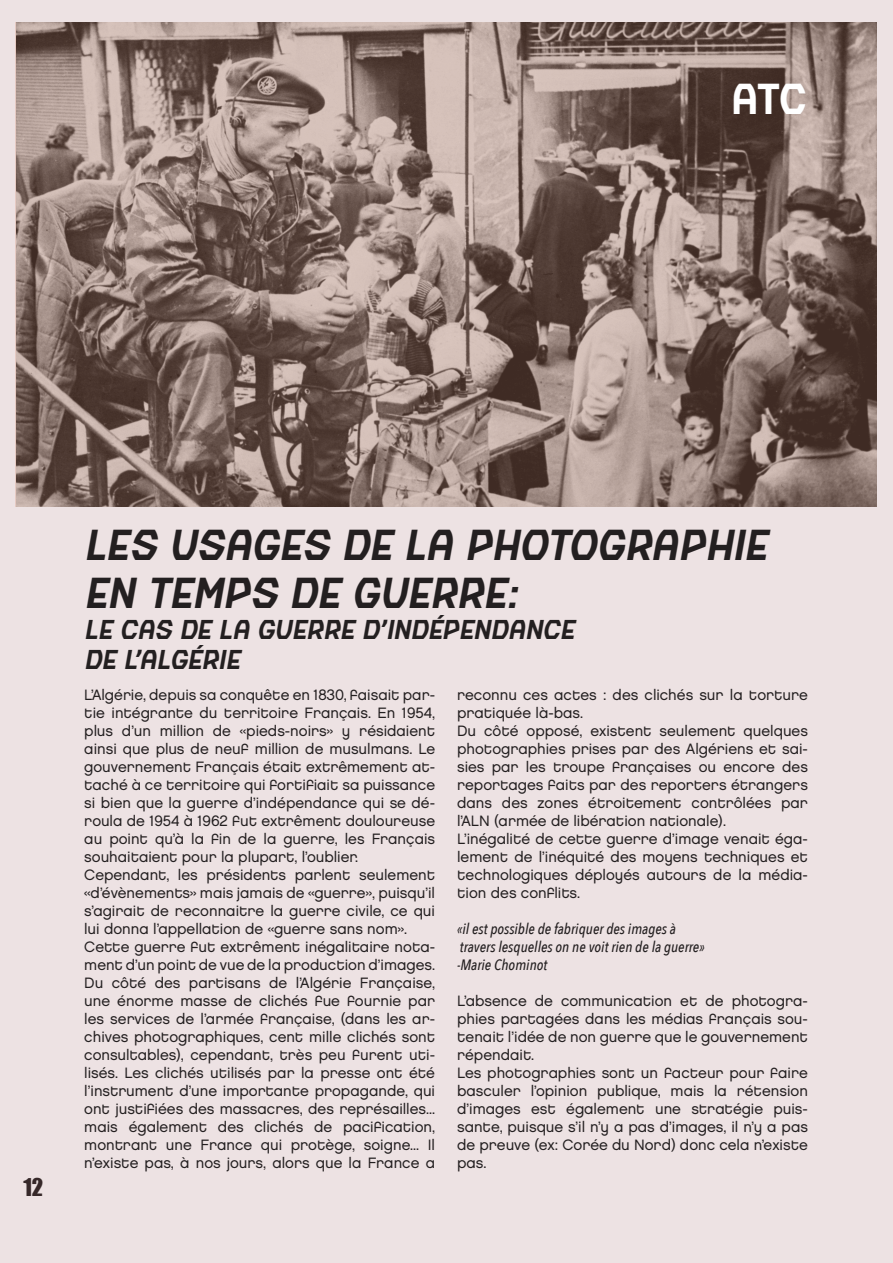
<style>
.page{position:relative;width:893px;height:1263px;background:#ede2e3}
.page>*{position:absolute;margin:0;border:0;box-sizing:border-box;transform-origin:0 0}
.t1{font:italic 40.5px/48.6px "Kino";color:#231f20}
.t2{font:40.5px "Kino";color:#fff}
.t3{font:italic 25.5px "Kino";color:#231f20}
.t4{font:22.5px "Impact";color:#231f20}
.t5{font:15px/18px "Chalet London Nineteen Eighty";color:#231f20;text-align:justify}
.t6{font:italic 500 15px "Avenir Next Condensed";color:#231f20}
</style>
<div class="page">
<svg style="left:15px;top:22px;width:861px;height:485px;background:#8c7870"></svg>
<p class="t2" style="left:731px;top:73px;width:77px">ATC</p>
<h3 class="t4" style="left:23px;top:1169px;width:21px">12</h3>
<p class="t1" style="left:84px;top:519px;width:693px">LES USAGES DE LA PHOTOGRAPHIE<br>EN TEMPS DE GUERRE:</p>
<p class="t3" style="left:84px;top:613px;width:497px">LE CAS DE LA GUERRE D’INDÉPENDANCE</p>
<p class="t3" style="left:84px;top:644px;width:162px">DE L’ALGÉRIE</p>
<p class="t5" style="left:84px;top:686px;width:352px">L’Algérie, depuis sa conquête en 1830, faisait par&shy;tie intégrante du territoire Français. En 1954, plus d’un million de «pieds-noirs» y résidaient ainsi que plus de neuf million de musulmans. Le gouvernement Français était extrêmement at&shy;taché à ce territoire qui fortifiait sa puissance si bien que la guerre d’indépendance qui se dé&shy;roula de 1954 à 1962 fut extrêment douloureuse au point qu’à la fin de la guerre, les Français souhaitaient pour la plupart, l’oublier.</p>
<p class="t5" style="left:84px;top:866px;width:352px">Cependant, les présidents parlent seulement «d’évènements» mais jamais de «guerre», puisqu’il s’agirait de reconnaitre la guerre civile, ce qui lui donna l’appellation de «guerre sans nom».</p>
<p class="t5" style="left:84px;top:938px;width:352px">Cette guerre fut extrêment inégalitaire nota&shy;ment d’un point de vue de la production d’images.<br>Du côté des partisans de l’Algérie Française, une énorme masse de clichés fue fournie par les services de l’armée française, (dans les ar&shy;chives photographiques, cent mille clichés sont consultables), cependant, très peu furent uti&shy;lisés. Les clichés utilisés par la presse ont été l’instrument d’une importante propagande, qui ont justifiées des massacres, des représailles... mais également des clichés de pacification, montrant une France qui protège, soigne... Il n’existe pas, à nos jours, alors que la France a</p>
<p class="t5" style="left:457px;top:686px;width:352px">reconnu ces actes : des clichés sur la torture pratiquée là-bas.</p>
<p class="t5" style="left:457px;top:722px;width:352px">Du côté opposé, existent seulement quelques photographies prises par des Algériens et sai&shy;sies par les troupe françaises ou encore des reportages faits par des reporters étrangers dans des zones étroitement contrôlées par l’ALN (armée de libération nationale).</p>
<p class="t5" style="left:457px;top:830px;width:352px">L’inégalité de cette guerre d’image venait éga&shy;lement de l’inéquité des moyens techniques et technologiques déployés autours de la média&shy;tion des conflits.</p>
<p class="t6" style="left:457px;top:920px;width:220px">«il est possible de fabriquer des images à</p>
<p class="t6" style="left:460px;top:938px;width:246px">travers lesquelles on ne voit rien de la guerre»</p>
<p class="t6" style="left:457px;top:956px;width:92px">-Marie Chominot</p>
<p class="t5" style="left:457px;top:992px;width:352px">L’absence de communication et de photogra&shy;phies partagées dans les médias français sou&shy;tenait l’idée de non guerre que le gouvernement répendait.</p>
<p class="t5" style="left:457px;top:1064px;width:352px">Les photographies sont un facteur pour faire basculer l’opinion publique, mais la rétension d’images est également une stratégie puis&shy;sante, puisque s’il n’y a pas d’images, il n’y a pas de preuve (ex: Corée du Nord) donc cela n’existe pas.</p>
</div>
